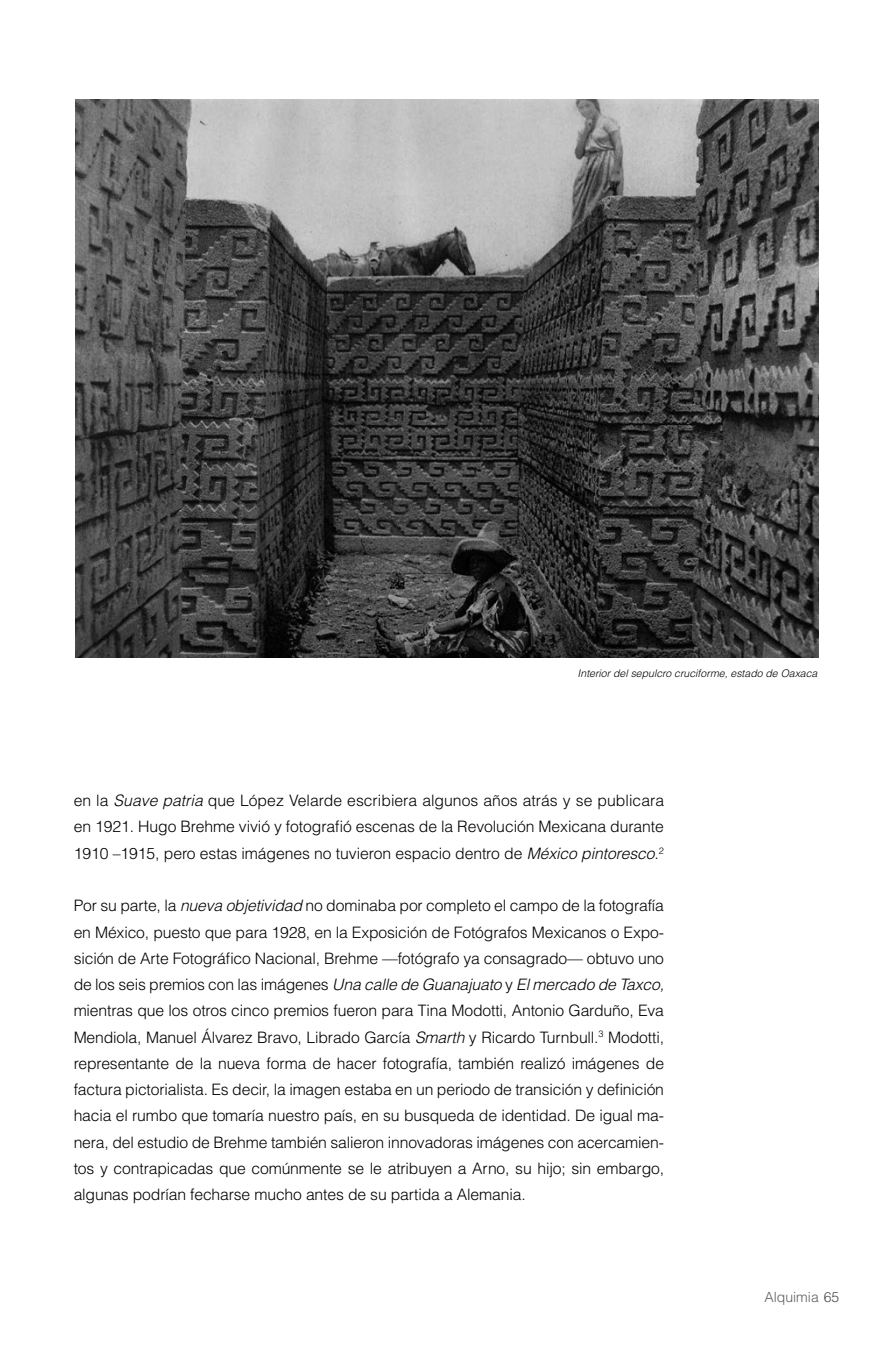
<style>
.page{position:relative;width:893px;height:1365px;background:#fff}
.page>*{position:absolute;margin:0;border:0;box-sizing:border-box;transform-origin:0 0}
.t1{font:300 15.75px/26.2px "Helvetica";letter-spacing:-.01em;color:#000;text-align:justify}
.t2{font:300 14px "Helvetica";color:#5e5e5f}
.t3{font:italic 300 10.5px "Helvetica";color:#000}
.s1{font-style:italic}
.s2{color:#4a4b4b}
</style>
<div class="page">
<img style="left:75px;top:100px;width:743px;height:557px">
<p class="t3" style="left:578px;top:666px;width:241px">Interior del sepulcro cruciforme, estado de Oaxaca</p>
<p class="t1" style="left:74px;top:787px;width:592px">en la <span class="s1">Suave patria</span> que López Velarde escribiera algunos años atrás y se publicara en 1921. Hugo Brehme vivió y fotografió escenas de la Revolución Mexicana durante 1910 –1915, pero estas imágenes no tuvieron espacio dentro de <span class="s1">México pintoresco</span>.<sup>2</sup></p>
<p class="t1" style="left:74px;top:892px;width:592px">Por su parte, la <span class="s1">nueva objetividad</span> no dominaba por completo el campo de la fotografía en México, puesto que para 1928, en la Exposición de Fotógrafos Mexicanos o Expo&shy;sición de Arte Fotográfico Nacional, Brehme —fotógrafo ya consagrado— obtuvo uno de los seis premios con las imágenes <span class="s1">Una calle de Guanajuato</span> y <span class="s1">El mercado de Taxco, </span>mientras que los otros cinco premios fueron para Tina Modotti, Antonio Garduño, Eva Mendiola, Manuel Álvarez Bravo, Librado García <span class="s1">Smarth</span> y Ricardo Turnbull.<sup>3</sup> Modotti, representante de la nueva forma de hacer fotografía, también realizó imágenes de factura pictorialista. Es decir, la imagen estaba en un periodo de transición y definición hacia el rumbo que tomaría nuestro país, en su busqueda de identidad. De igual ma&shy;nera, del estudio de Brehme también salieron innovadoras imágenes con acercamien&shy;tos y contrapicadas que comúnmente se le atribuyen a Arno, su hijo; sin embargo, algunas podrían fecharse mucho antes de su partida a Alemania.</p>
<p class="t2" style="left:764px;top:1287px;width:76px">Alquimia <span class="s2">65</span></p>
</div>
